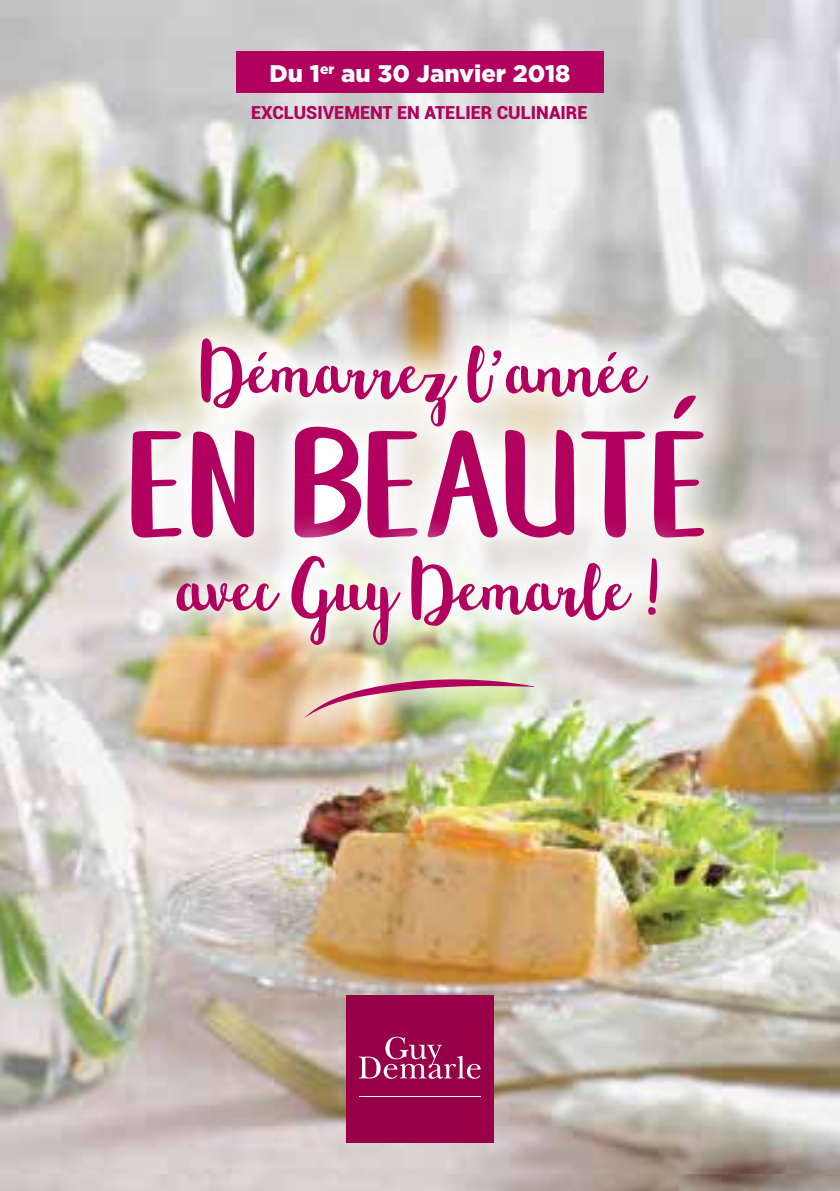
<style>
.page{position:relative;width:840px;height:1191px;background:#fff}
.page>*{position:absolute;margin:0;border:0;box-sizing:border-box;transform-origin:0 0}
.t1{font:158.2px "Northern Lights CAPS";color:#b1005d}
.t2{font:100px "Northern Lights Script";color:#b1005d}
.t3{font:900 24px "Gotham HTF";color:#fff}
.t4{font:900 18px "Roboto";color:#b1005d}
</style>
<div class="page">
<img style="left:0;top:0;width:839px;height:1191px">
<svg style="left:83px;top:292px;width:667px;height:294px"></svg>
<div style="left:236px;top:51px;width:367px;height:42px;background:#b1005d"></div>
<div style="left:346px;top:995px;width:147px;height:147px;background:#970048"></div>
<svg style="left:358px;top:1036px;width:122px;height:42px"></svg>
<hr style="left:358px;top:1096px;width:122px;height:1px;background:#fff">
<img style="left:257px;top:691px;width:324px;height:73px">
<svg style="left:304px;top:691px;width:231px;height:27px;background:#d0cba7"></svg>
<img style="left:129px;top:509px;width:576px;height:182px">
<h3 class="t3" style="left:269px;top:59px;width:302px">Du 1<sup>er</sup> au 30 Janvier 2018</h3>
<p class="t4" style="left:251px;top:102px;width:338px">EXCLUSIVEMENT EN ATELIER CULINAIRE</p>
<h2 class="t2" style="left:200px;top:321px;width:445px">Démarrez l’année</h2>
<h1 class="t1" style="left:131px;top:394px;width:584px">EN BEAUTÉ</h1>
<h2 class="t2" style="left:176px;top:538px;width:488px">avec Guy Demarle !</h2>
</div>
